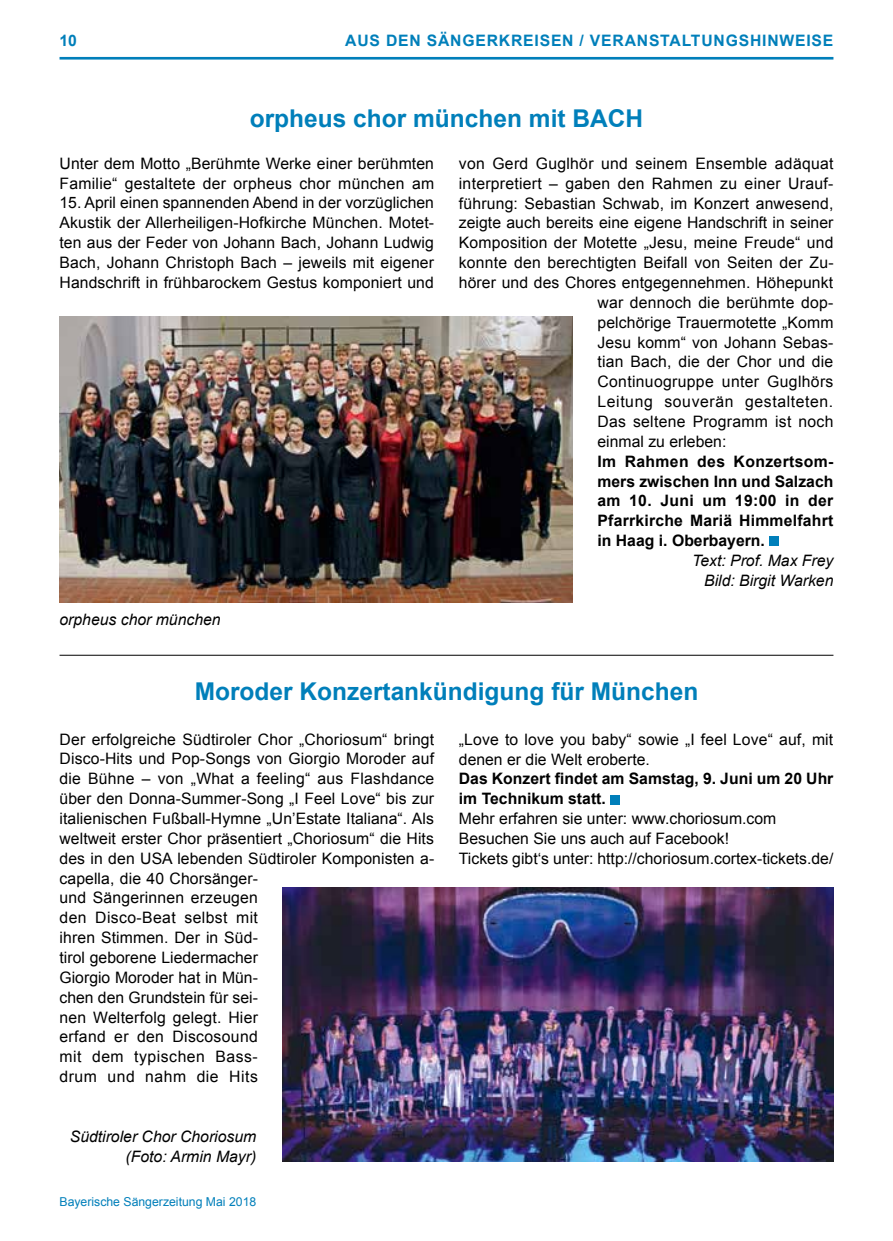
<style>
.page{position:relative;width:893px;height:1241px;background:#fff}
.page>*{position:absolute;margin:0;border:0;box-sizing:border-box;transform-origin:0 0}
.t1{font:700 24.5px "Arial";color:#007fba}
.t2{font:15.75px/19.8px "Arial";letter-spacing:.01em;color:#000}
.t3{font:700 15.75px/19.8px "Arial";color:#000;text-align:justify}
.t4{font:italic 15.75px/19.8px "Arial";color:#000;text-align:right}
.t5{font:700 15.75px "Arial";letter-spacing:.05em;color:#007fba}
.t6{font:15.75px "Arial";letter-spacing:.04em;color:#000}
.t7{font:12.25px "Arial";color:#007fba}
</style>
<div class="page">
<hr style="left:60px;top:57px;width:773px;height:3px;background:#007fba">
<div style="left:769px;top:537px;width:9px;height:9px;background:#007fba"></div>
<img style="left:60px;top:316px;width:513px;height:286px">
<div style="left:610px;top:795px;width:9px;height:9px;background:#007fba"></div>
<img style="left:283px;top:887px;width:550px;height:274px">
<hr style="left:60px;top:654px;width:773px;height:1px;background:#000">
<p class="t5" style="left:60px;top:30px;width:19px">10</p>
<p class="t5" style="left:345px;top:30px;width:490px">AUS DEN SÄNGERKREISEN / VERANSTALTUNGSHINWEISE</p>
<h1 class="t1" style="left:250px;top:102px;width:395px">orpheus chor münchen mit BACH</h1>
<p class="t2" style="left:60px;top:153px;width:376px">Unter dem Motto „Berühmte Werke einer berühmten<br>Familie“ gestaltete der orpheus chor münchen am</p>
<p class="t2" style="left:60px;top:193px;width:376px;text-align:justify">15. April einen spannenden Abend in der vorzüglichen Akustik der Allerheiligen-Hofkirche München. Motet&shy;ten aus der Feder von Johann Bach, Johann Ludwig Bach, Johann Christoph Bach – jeweils mit eigener Handschrift in frühbarockem Gestus komponiert und</p>
<p class="t2" style="left:459px;top:153px;width:376px">von Gerd Guglhör und seinem Ensemble adäquat</p>
<p class="t2" style="left:459px;top:173px;width:376px">interpretiert – gaben den Rahmen zu einer Urauf-</p>
<p class="t2" style="left:459px;top:193px;width:376px">führung: Sebastian Schwab, im Konzert anwesend,</p>
<p class="t2" style="left:459px;top:213px;width:376px">zeigte auch bereits eine eigene Handschrift in seiner</p>
<p class="t2" style="left:459px;top:233px;width:376px">Komposition der Motette „Jesu, meine Freude“ und</p>
<p class="t2" style="left:459px;top:253px;width:376px">konnte den berechtigten Beifall von Seiten der Zu-</p>
<p class="t2" style="left:459px;top:272px;width:376px">hörer und des Chores entgegennehmen. Höhepunkt</p>
<p class="t2" style="left:597px;top:292px;width:237px">war dennoch die berühmte dop-</p>
<p class="t2" style="left:597px;top:312px;width:237px">pelchörige Trauermotette „Komm</p>
<p class="t2" style="left:597px;top:332px;width:237px">Jesu komm“ von Johann Sebas-</p>
<p class="t2" style="left:597px;top:352px;width:237px">tian Bach, die der Chor und die</p>
<p class="t2" style="left:597px;top:372px;width:238px">Continuogruppe unter Guglhörs</p>
<p class="t6" style="left:597px;top:391px;width:237px">Leitung souverän gestalteten.</p>
<p class="t2" style="left:597px;top:411px;width:238px">Das seltene Programm ist noch</p>
<p class="t2" style="left:597px;top:431px;width:130px">einmal zu erleben:</p>
<p class="t3" style="left:597px;top:451px;width:238px">Im Rahmen des Konzertsom&shy;mers zwischen Inn und Salzach am 10. Juni um 19:00 in der Pfarrkirche Mariä Himmelfahrt in Haag i. Oberbayern.</p>
<p class="t4" style="left:692px;top:550px;width:143px">Text: Prof. Max Frey<br>Bild: Birgit Warken</p>
<p class="t4" style="left:60px;top:610px;width:163px">orpheus chor münchen</p>
<h1 class="t1" style="left:195px;top:675px;width:505px">Moroder Konzertankündigung für München</h1>
<p class="t2" style="left:60px;top:729px;width:376px">Der erfolgreiche Südtiroler Chor „Choriosum“ bringt Disco-Hits und Pop-Songs von Giorgio Moroder auf die Bühne – von „What a feeling“ aus Flashdance über den Donna-Summer-Song „I Feel Love“ bis zur italienischen Fußball-Hymne „Un’Estate Italiana“. Als weltweit erster Chor präsentiert „Choriosum“ die Hits des in den USA lebenden Südtiroler Komponisten a&shy;capella, die 40 Chorsänger-<br>und Sängerinnen erzeugen<br>den Disco-Beat selbst mit<br>ihren Stimmen. Der in Süd-<br>tirol geborene Liedermacher<br>Giorgio Moroder hat in Mün-<br>chen den Grundstein für sei-<br>nen Welterfolg gelegt. Hier<br>erfand er den Discosound<br>mit dem typischen Bass-<br>drum und nahm die Hits</p>
<p class="t2" style="left:459px;top:729px;width:376px">„Love to love you baby“ sowie „I feel Love“ auf, mit denen er die Welt eroberte.</p>
<p class="t3" style="left:459px;top:769px;width:376px">Das Konzert findet am Samstag, 9. Juni um 20 Uhr im Technikum statt.</p>
<p class="t2" style="left:459px;top:808px;width:376px">Mehr erfahren sie unter: www.choriosum.com<br>Besuchen Sie uns auch auf Facebook!<br>Tickets gibt‘s unter: http://choriosum.cortex-tickets.de/</p>
<p class="t4" style="left:70px;top:1126px;width:188px">Südtiroler Chor Choriosum (Foto: Armin Mayr)</p>
<p class="t7" style="left:60px;top:1193px;width:198px">Bayerische Sängerzeitung Mai 2018</p>
</div>
